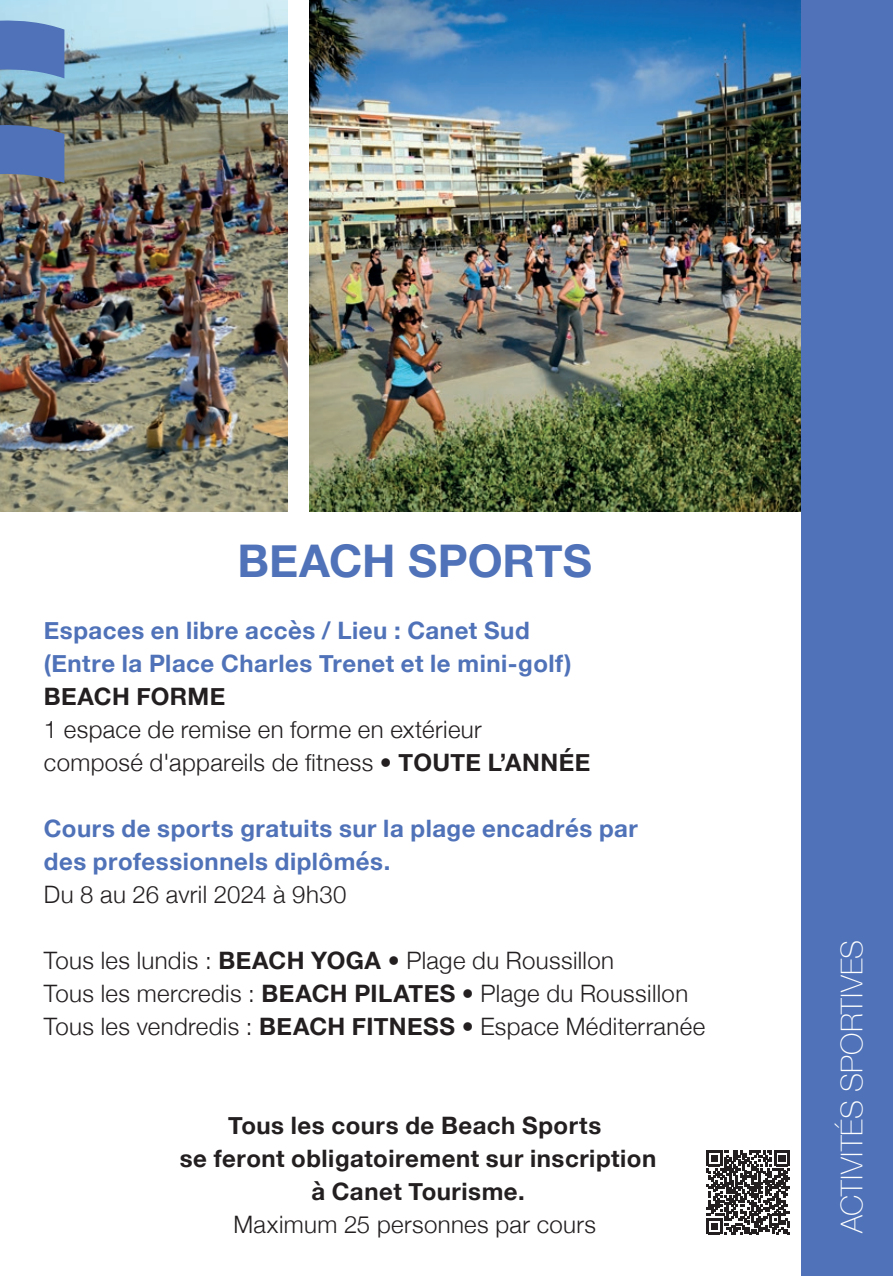
<style>
.page{position:relative;width:893px;height:1276px;background:#fff}
.page>*{position:absolute;margin:0;border:0;box-sizing:border-box;transform-origin:0 0}
.t1{font:700 45px "Helvetica Neue";color:#4f72b8}
.t2{font:100 30px "Helvetica Neue";letter-spacing:.01em;color:#fff}
.t3{font:300 24px/33px "Helvetica Neue";letter-spacing:.015em;color:#231f20}
.t4{font:700 24px/33px "Helvetica Neue";letter-spacing:.025em;color:#4f72b8}
.t5{font:700 24px/33px "Helvetica Neue";letter-spacing:.02em;color:#231f20;text-align:center}
.s1{font-weight:700}
</style>
<div class="page">
<img style="left:310px;top:0;width:491px;height:511px">
<svg style="left:709px;top:305px;width:3px;height:6px"></svg>
<div style="left:801px;top:0;width:92px;height:1276px;background:#4f72b8"></div>
<img style="left:0;top:0;width:287px;height:511px">
<svg style="left:706px;top:1150px;width:84px;height:84px"></svg>
<svg style="left:0;top:20px;width:64px;height:58px;background:#5b80be"></svg>
<svg style="left:0;top:124px;width:64px;height:59px;background:#5873a9"></svg>
<h1 class="t1" style="left:237px;top:526px;width:356px">BEACH SPORTS</h1>
<p class="t4" style="left:44px;top:615px;width:529px">Espaces en libre accès / Lieu : Canet Sud (Entre la Place Charles Trenet et le mini-golf)</p>
<p class="t5" style="left:44px;top:681px;width:183px">BEACH FORME</p>
<p class="t3" style="left:44px;top:711px;width:548px">1 espace de remise en forme en extérieur<br>composé d'appareils de fitness • <span class="s1">TOUTE L’ANNÉE</span></p>
<p class="t4" style="left:44px;top:813px;width:596px">Cours de sports gratuits sur la plage encadrés par des professionnels diplômés.</p>
<p class="t3" style="left:44px;top:876px;width:304px">Du 8 au 26 avril 2024 à 9h30</p>
<p class="t3" style="left:44px;top:942px;width:663px">Tous les lundis : <span class="s1">BEACH YOGA</span> • Plage du Roussillon<br>Tous les mercredis : <span class="s1">BEACH PILATES</span> • Plage du Roussillon<br>Tous les vendredis : <span class="s1">BEACH FITNESS</span> • Espace Méditerranée</p>
<p class="t5" style="left:180px;top:1110px;width:478px">Tous les cours de Beach Sports<br>se feront obligatoirement sur inscription à Canet Tourisme.</p>
<p class="t3" style="left:233px;top:1206px;width:364px">Maximum 25 personnes par cours</p>
<p class="t2" style="left:829px;top:1233px;width:295px;rotate:-90deg">ACTIVITÉS SPORTIVES</p>
</div>
